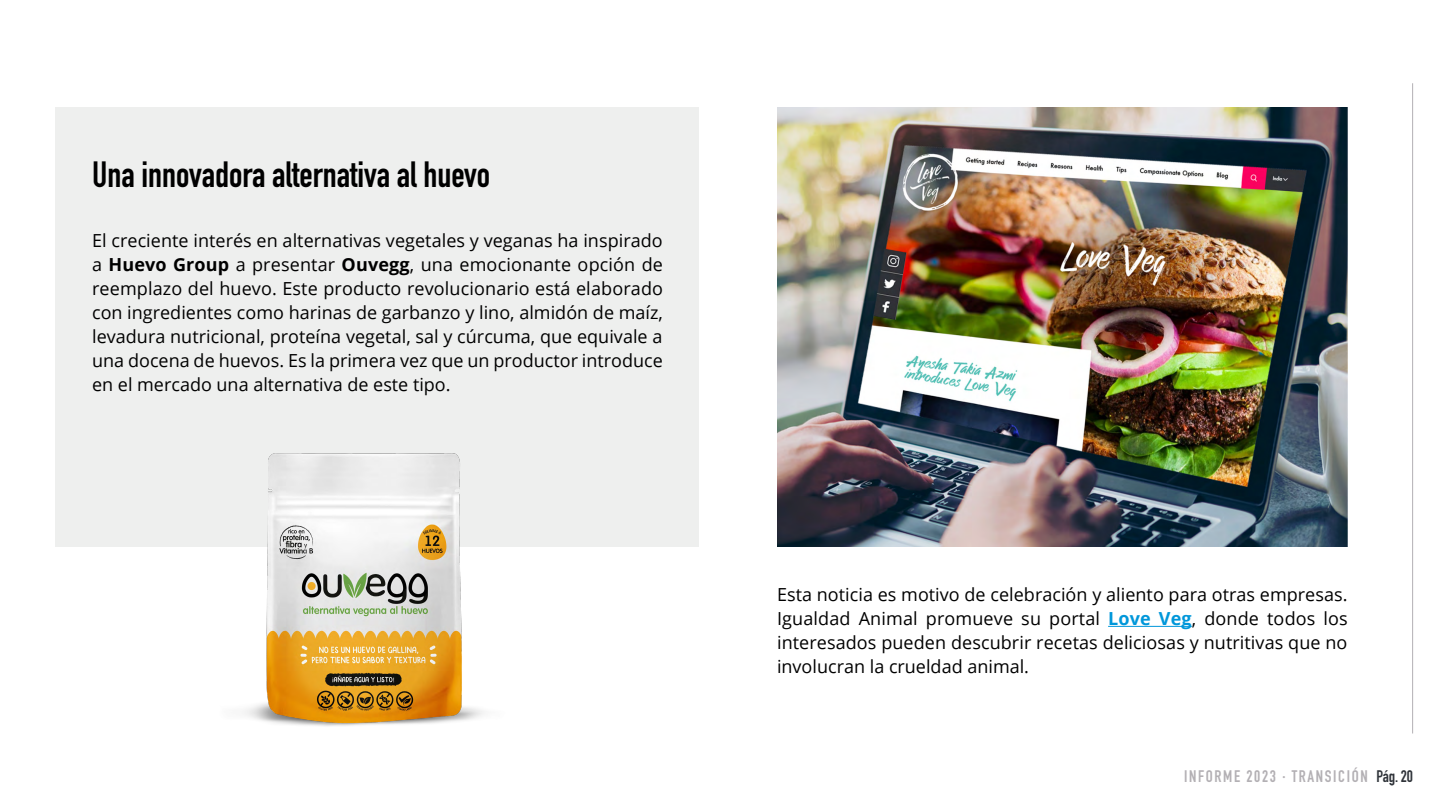
<style>
.page{position:relative;width:1440px;height:810px;background:#fff}
.page>*{position:absolute;margin:0;border:0;box-sizing:border-box;transform-origin:0 0}
.t1{font:700 36px "DIN Condensed";color:#000}
.t2{font:18px/24px "Open Sans";color:#000;text-align:justify}
.t3{font:700 16.5px "DIN Condensed";letter-spacing:.1em;color:#b3b0b4}
.s1{font-weight:700}
.s2{font-weight:700;color:#0097da}
.s3{color:#2f3339}
</style>
<div class="page">
<hr style="left:1412px;top:83px;width:1px;height:651px;background:#b3b0b4">
<div style="left:56px;top:107px;width:643px;height:440px;background:#eeefee"></div>
<hr style="left:1108px;top:626px;width:84px;height:1px;background:#0097da">
<img style="left:244px;top:453px;width:240px;height:273px">
<img style="left:777px;top:107px;width:571px;height:440px">
<h1 class="t1" style="left:92px;top:150px;width:399px">Una innovadora alternativa al huevo</h1>
<p class="t2" style="left:92px;top:228px;width:572px">El creciente interés en alternativas vegetales y veganas ha inspirado a <span class="s1">Huevo Group</span> a presentar <span class="s1">Ouvegg</span>, una emocionante opción de reemplazo del huevo. Este producto revolucionario está elaborado con ingredientes como harinas de garbanzo y lino, almidón de maíz, levadura nutricional, proteína vegetal, sal y cúrcuma, que equivale a una docena de huevos. Es la primera vez que un productor introduce en el mercado una alternativa de este tipo.</p>
<p class="t2" style="left:777px;top:582px;width:572px">Esta noticia es motivo de celebración y aliento para otras empresas.<br>Igualdad Animal promueve su portal <span class="s2">Love Veg</span>, donde todos los interesados pueden descubrir recetas deliciosas y nutritivas que no involucran la crueldad animal.</p>
<p class="t3" style="left:1184px;top:765px;width:230px">INFORME 2023 · TRANSICIÓN <span class="s3">Pág. 20</span></p>
</div>
